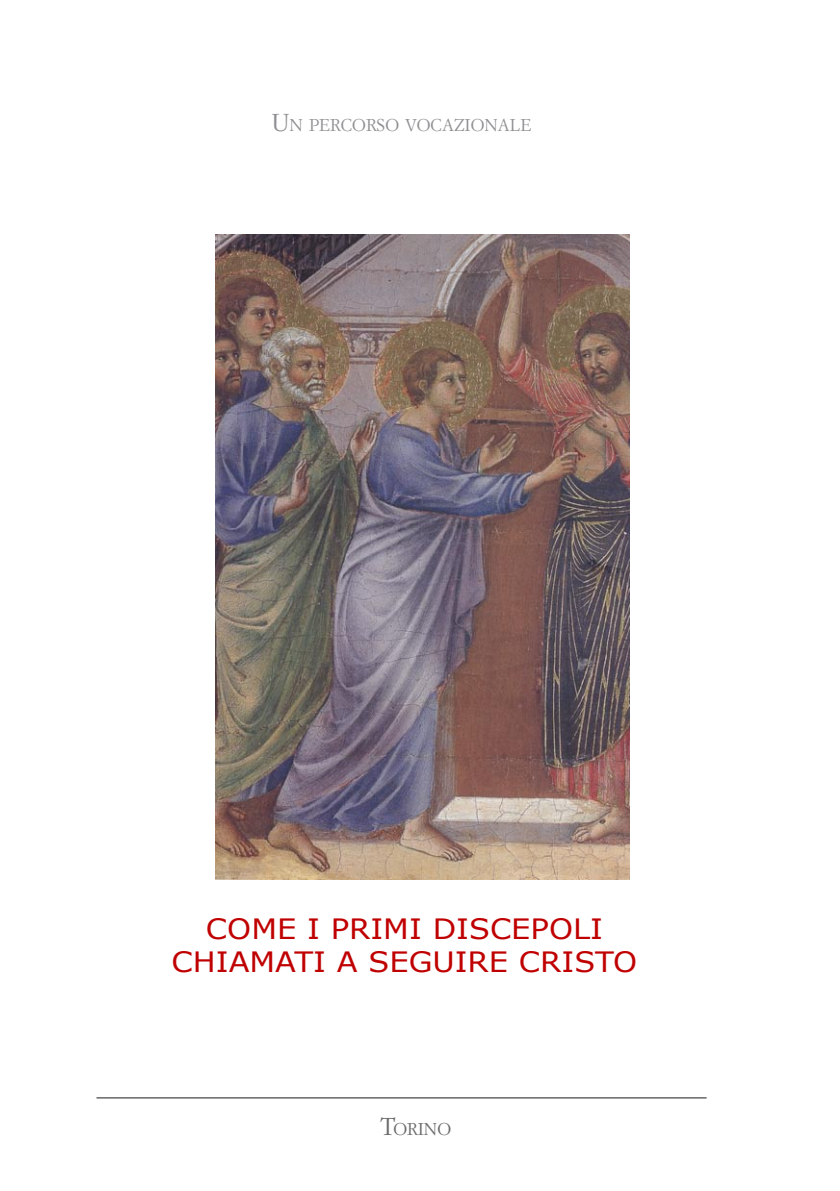
<style>
.page{position:relative;width:840px;height:1191px;background:#fff}
.page>*{position:absolute;margin:0;border:0;box-sizing:border-box;transform-origin:0 0}
.Titolo{font:28px "Verdana";color:#c00000;scale:1.09 1}
.t1{font:16.8px "Simoncini Garamond Std";color:#8f8e92}
.t2{font:16.8px "Simoncini Garamond Std";color:#6b6b6b}
.s1{font-size:24px}
</style>
<div class="page">
<hr style="left:96px;top:1097px;width:610px;height:1px;background:#1b1b1f">
<img style="left:215px;top:235px;width:414px;height:644px">
<p class="t1" style="left:272px;top:115px;width:261px"><span class="s1">U</span>N PERCORSO VOCAZIONALE</p>
<p class="Titolo" style="left:206px;top:910px;width:365px">COME I PRIMI DISCEPOLI</p>
<p class="Titolo" style="left:171px;top:944px;width:428px">CHIAMATI A SEGUIRE CRISTO</p>
<p class="t2" style="left:380px;top:1119px;width:72px"><span class="s1">T</span>ORINO</p>
</div>
